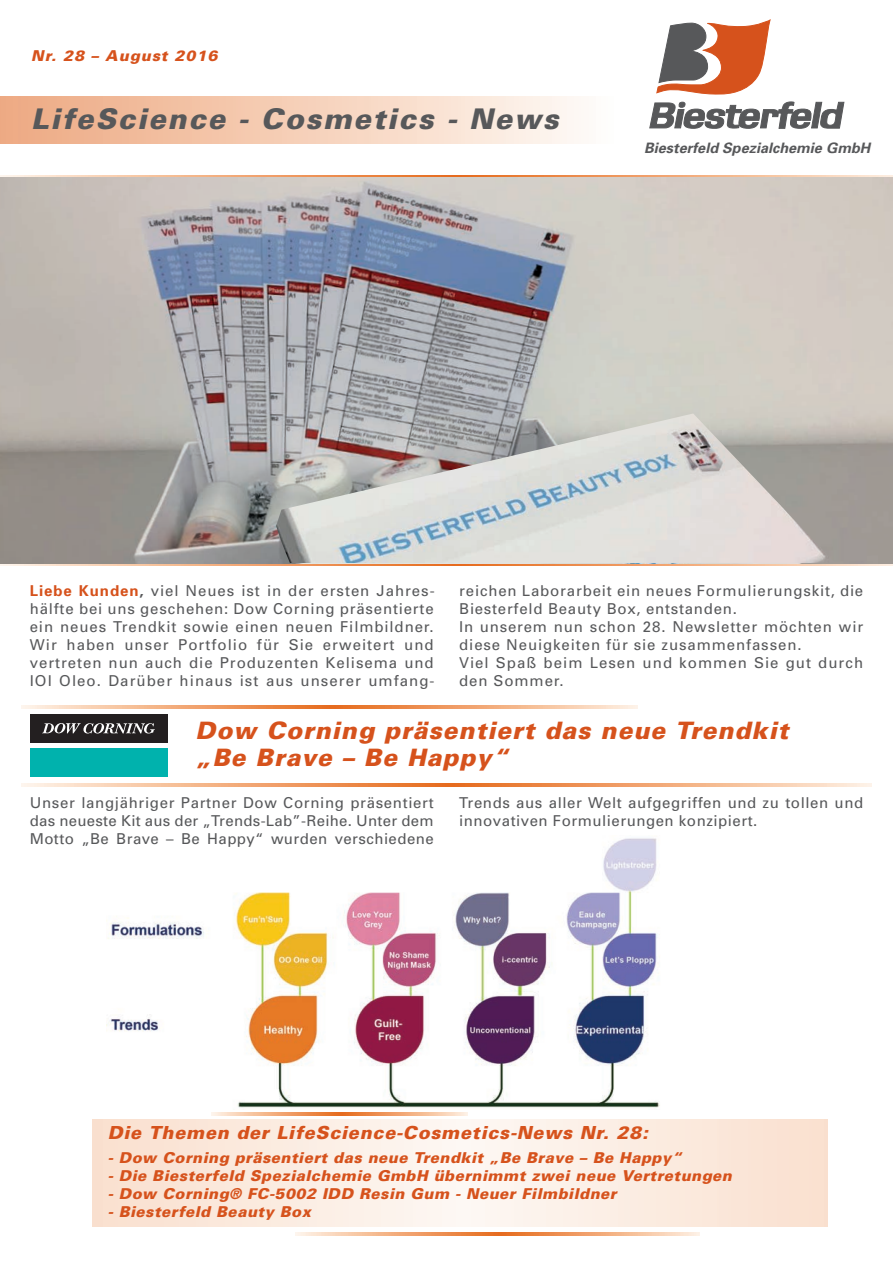
<style>
.page{position:relative;width:893px;height:1263px;background:#fff}
.page>*{position:absolute;margin:0;border:0;box-sizing:border-box;transform-origin:0 0}
.t1{font:italic 900 28.5px "Univers";letter-spacing:.065em;color:#57585a}
.t2{font:italic 900 24px/27px "Univers";letter-spacing:.045em;color:#d6521c}
.t3{font:italic 900 18px "Univers";letter-spacing:.045em;color:#d6521c}
.t4{font:15px/18px "Univers";letter-spacing:.055em;color:#57585a;text-align:justify}
.t5{font:italic 900 15px "Univers";letter-spacing:.035em;color:#d6521c}
.t6{font:15px/18px "Univers";letter-spacing:.035em;color:#57585a}
.t7{font:italic 900 15px "Univers";letter-spacing:.065em;color:#d6521c}
.t8{font:italic 700 14.4px "Univers";letter-spacing:.005em;color:#57585a}
.s1{font-weight:700;color:#d6521c}
.s2{font-weight:700}
</style>
<div class="page">
<svg style="left:657px;top:19px;width:113px;height:75px"></svg>
<svg style="left:650px;top:102px;width:194px;height:27px"></svg>
<div style="left:0;top:96px;width:613px;height:48px;background:linear-gradient(to right,#eda880,#fffbf8)"></div>
<img style="left:0;top:177px;width:893px;height:387px">
<svg style="left:93px;top:1119px;width:734px;height:107px;background:#fbebe0"></svg>
<svg style="left:212px;top:1112px;width:255px;height:3px"></svg>
<svg style="left:296px;top:1232px;width:404px;height:3px"></svg>
<svg style="left:0;top:175px;width:893px;height:2px;background:#f1ab7b"></svg>
<svg style="left:0;top:564px;width:893px;height:1px"></svg>
<img style="left:276px;top:413px;width:559px;height:150px">
<div style="left:30px;top:748px;width:137px;height:28px;background:#00b2ad"></div>
<div style="left:30px;top:714px;width:137px;height:28px;background:#231f20"></div>
<svg style="left:42px;top:723px;width:113px;height:10px"></svg>
<svg style="left:21px;top:705px;width:617px;height:3px;background:#f1ac7c"></svg>
<svg style="left:21px;top:783px;width:851px;height:3px;background:#f1ac7c"></svg>
<img style="left:106px;top:838px;width:554px;height:270px">
<p class="t7" style="left:31px;top:50px;width:188px">Nr. 28 – August 2016</p>
<h1 class="t1" style="left:31px;top:108px;width:529px">LifeScience - Cosmetics - News</h1>
<p class="t8" style="left:644px;top:143px;width:228px">Biesterfeld Spezialchemie GmbH</p>
<p class="t4" style="left:30px;top:583px;width:406px"><span class="s1">Liebe Kunden</span><span class="s2">,</span> viel Neues ist in der ersten Jahres&shy;hälfte bei uns geschehen: Dow Corning präsentierte ein neues Trendkit sowie einen neuen Filmbildner.<br>Wir haben unser Portfolio für Sie erweitert und vertreten nun auch die Produzenten Kelisema und IOI Oleo. Darüber hinaus ist aus unserer umfang-</p>
<p class="t4" style="left:459px;top:583px;width:405px;text-align:left">reichen Laborarbeit ein neues Formulierungskit, die Biesterfeld Beauty Box, entstanden.<br>In unserem nun schon 28. Newsletter möchten wir diese Neuigkeiten für sie zusammenfassen.<br>Viel Spaß beim Lesen und kommen Sie gut durch den Sommer.</p>
<h2 class="t2" style="left:195px;top:719px;width:594px">Dow Corning präsentiert das neue Trendkit „Be Brave – Be Happy“</h2>
<p class="t4" style="left:30px;top:795px;width:405px">Unser langjähriger Partner Dow Corning präsentiert das neueste Kit aus der „Trends-Lab”-Reihe. Unter dem Motto „Be Brave – Be Happy“ wurden verschiedene</p>
<p class="t6" style="left:459px;top:795px;width:405px">Trends aus aller Welt aufgegriffen und zu tollen und innovativen Formulierungen konzipiert.</p>
<p class="t3" style="left:108px;top:1126px;width:542px">Die Themen der LifeScience-Cosmetics-News Nr. 28:</p>
<p class="t5" style="left:108px;top:1152px;width:576px">- Dow Corning präsentiert das neue Trendkit „Be Brave – Be Happy“</p>
<p class="t5" style="left:108px;top:1170px;width:626px">- Die Biesterfeld Spezialchemie GmbH übernimmt zwei neue Vertretungen</p>
<p class="t5" style="left:108px;top:1188px;width:510px">- Dow Corning® FC-5002 IDD Resin Gum - Neuer Filmbildner</p>
<p class="t5" style="left:108px;top:1206px;width:205px">- Biesterfeld Beauty Box</p>
</div>
